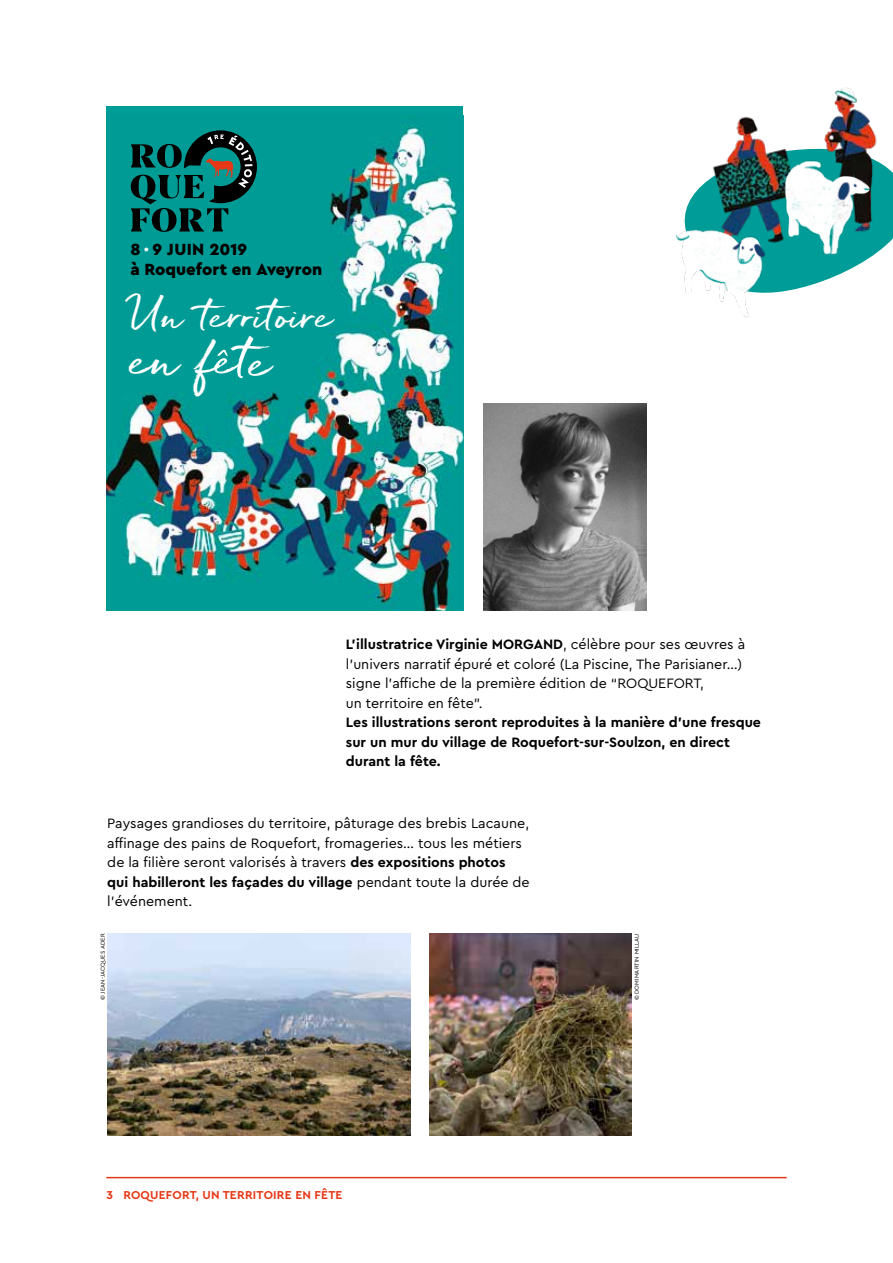
<style>
.page{position:relative;width:893px;height:1263px;background:#fff}
.page>*{position:absolute;margin:0;border:0;box-sizing:border-box;transform-origin:0 0}
.t1{font:47.85px "Quickbrush";color:#fff}
.t2{font:36.9px "Quickbrush";color:#fff}
.t3{font:900 16.95px "Cera PRO";color:#000}
.t4{font:14.25px/19.5px "Cera PRO";color:#000}
.t5{font:700 14.25px/19.5px "Cera PRO";color:#000}
.t6{font:700 12px "Cera PRO";letter-spacing:.02em;color:#e63816}
.t7{font:6px "Cera PRO";letter-spacing:.02em;color:#000}
.s1{color:#fff}
.s2{font-weight:700}
</style>
<div class="page">
<hr style="left:106px;top:1177px;width:681px;height:1px;background:#e63816">
<img style="left:106px;top:115px;width:357px;height:496px">
<svg style="left:131px;top:130px;width:126px;height:102px"></svg>
<svg style="left:214px;top:336px;width:56px;height:42px"></svg>
<img style="left:483px;top:403px;width:163px;height:208px">
<img style="left:108px;top:933px;width:302px;height:202px">
<img style="left:430px;top:933px;width:202px;height:202px">
<svg style="left:685px;top:194px;width:161px;height:93px"></svg>
<img style="left:694px;top:127px;width:43px;height:89px">
<img style="left:675px;top:216px;width:131px;height:102px">
<img style="left:737px;top:87px;width:156px;height:184px">
<p class="t3" style="left:130px;top:238px;width:118px">8 <span class="s1">∙</span> 9 JUIN 2019</p>
<p class="t3" style="left:130px;top:258px;width:193px">à Roquefort en Aveyron</p>
<h2 class="t2" style="left:130px;top:293px;width:205px">Un territoire</h2>
<h1 class="t1" style="left:131px;top:330px;width:143px">en f e</h1>
<p class="t4" style="left:346px;top:634px;width:401px"><span class="s2">L’illustratrice Virginie MORGAND</span>, célèbre pour ses œuvres à l’univers narratif épuré et coloré (La Piscine, The Parisianer…) signe l’affiche de la première édition de “ROQUEFORT,<br>un territoire en fête”.</p>
<p class="t5" style="left:346px;top:712px;width:417px">Les illustrations seront reproduites à la manière d’une fresque sur un mur du village de Roquefort-sur-Soulzon, en direct durant la fête.</p>
<p class="t4" style="left:107px;top:813px;width:424px">Paysages grandioses du territoire, pâturage des brebis Lacaune, affinage des pains de Roquefort, fromageries… tous les métiers de la filière seront valorisés à travers <span class="s2">des expositions photos qui habilleront les façades du village</span> pendant toute la durée de l’événement.</p>
<p class="t7" style="left:99px;top:1000px;width:68px;rotate:-90deg">© JEAN-JACQUES ADER</p>
<p class="t7" style="left:633px;top:1000px;width:68px;rotate:-90deg">© DOMIMARTIN MILLAU</p>
<p class="t6" style="left:106px;top:1187px;width:238px">3 ROQUEFORT, UN TERRITOIRE EN FÊTE</p>
</div>
